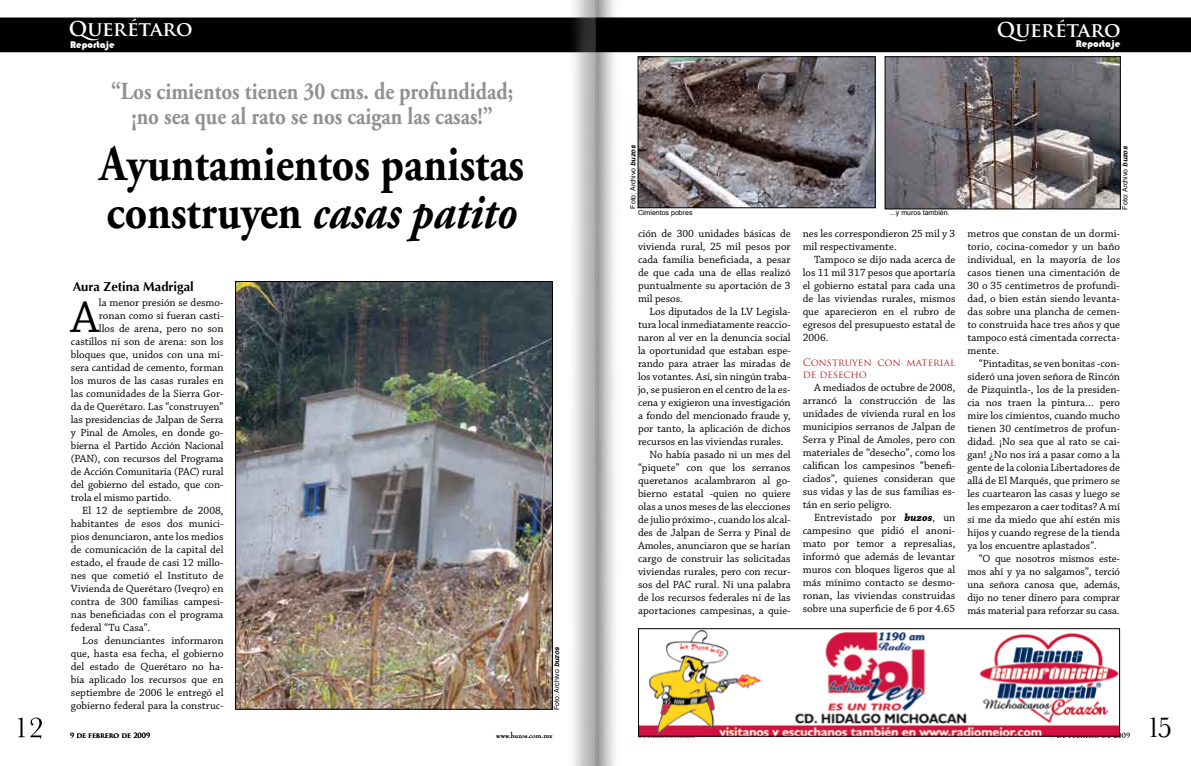
<style>
.page{position:relative;width:1191px;height:766px;background:#fff}
.page>*{position:absolute;margin:0;border:0;box-sizing:border-box;transform-origin:0 0}
.t1{font:700 50.8px/48px "Adobe Garamond Pro";color:#000;scale:.86 1}
.t2{font:46.4px "Chaparral Pro";color:#000}
.t3{font:30px "Baskerville";color:#000}
.t4{font:700 24.5px/25px "Adobe Garamond Pro";color:#919195;text-align:center;scale:.86 1}
.t5{font:700 20px "Trajan Pro";letter-spacing:-.005em;color:#fff}
.t6{font:700 13px "Optima";color:#000}
.t7{font:11px/13px "Chaparral Pro";color:#000;text-align:justify}
.t8{font:10px/12px "Trajan Pro";color:#b8292f}
.t9{font:10px "Bauhaus 93";color:#fff}
.t10{font:8px "Bernhard Modern Std";color:#000}
.t11{font:7px "Helvetica";color:#000}
.t12{font:700 7px "Trajan Pro";letter-spacing:-.01em;color:#000}
.s1{font-style:italic}
.s2{font-weight:700;font-style:italic}
</style>
<div class="page">
<img style="left:560px;top:0;width:72px;height:765px">
<svg style="left:18px;top:717px;width:24px;height:21px"></svg>
<div style="left:0;top:17px;width:1191px;height:35px;background:#000"></div>
<img style="left:237px;top:283px;width:314px;height:424px">
<div style="left:235px;top:281px;width:318px;height:428px;border:1px solid #000"></div>
<img style="left:639px;top:58px;width:234px;height:148px">
<div style="left:637px;top:56px;width:238px;height:152px;border:1px solid #000"></div>
<img style="left:640px;top:630px;width:478px;height:104px">
<div style="left:638px;top:628px;width:482px;height:108px;border:1px solid #000"></div>
<img style="left:886px;top:58px;width:232px;height:149px">
<div style="left:884px;top:56px;width:236px;height:153px;border:1px solid #000"></div>
<h3 class="t5" style="left:69px;top:16px;width:126px">QUERÉTARO</h3>
<p class="t9" style="left:70px;top:38px;width:46px">Reportaje</p>
<h3 class="t4" style="left:111px;top:79px;width:469px">“Los cimientos tienen 30 cms. de profundidad; ¡no sea que al rato se nos caigan las casas!”</h3>
<h1 class="t1" style="left:100px;top:141px;width:495px">Ayuntamientos panistas construyen <span class="s1">casas patito</span></h1>
<p class="t6" style="left:73px;top:279px;width:122px">Aura Zetina Madrigal</p>
<h2 class="t2" style="left:71px;top:291px;width:30px">A</h2>
<p class="t7" style="left:99px;top:296px;width:126px">la menor presión se desmo-</p>
<p class="t7" style="left:99px;top:309px;width:126px">ronan como si fueran casti-</p>
<p class="t7" style="left:99px;top:322px;width:126px">llos de arena, pero no son</p>
<p class="t7" style="left:71px;top:335px;width:154px">castillos ni son de arena: son los</p>
<p class="t7" style="left:71px;top:348px;width:154px">bloques que, unidos con una mí-</p>
<p class="t7" style="left:71px;top:361px;width:154px">sera cantidad de cemento, forman</p>
<p class="t7" style="left:71px;top:374px;width:154px">los muros de las casas rurales en</p>
<p class="t7" style="left:71px;top:387px;width:154px">las comunidades de la Sierra Gor-</p>
<p class="t7" style="left:71px;top:400px;width:154px">da de Querétaro. Las “construyen”</p>
<p class="t7" style="left:71px;top:413px;width:154px">las presidencias de Jalpan de Serra</p>
<p class="t7" style="left:71px;top:426px;width:154px">y Pinal de Amoles, en donde go-</p>
<p class="t7" style="left:71px;top:439px;width:154px">bierna el Partido Acción Nacional</p>
<p class="t7" style="left:71px;top:452px;width:154px">(PAN), con recursos del Programa</p>
<p class="t7" style="left:71px;top:465px;width:154px">de Acción Comunitaria (PAC) rural</p>
<p class="t7" style="left:71px;top:478px;width:154px">del gobierno del estado, que con-</p>
<p class="t7" style="left:71px;top:491px;width:102px">trola el mismo partido.</p>
<p class="t7" style="left:82px;top:504px;width:143px">El 12 de septiembre de 2008,</p>
<p class="t7" style="left:71px;top:517px;width:154px">habitantes de esos dos munici-</p>
<p class="t7" style="left:71px;top:530px;width:154px">pios denunciaron, ante los medios</p>
<p class="t7" style="left:71px;top:543px;width:154px">de comunicación de la capital del</p>
<p class="t7" style="left:71px;top:556px;width:154px">estado, el fraude de casi 12 millo-</p>
<p class="t7" style="left:71px;top:569px;width:154px">nes que cometió el Instituto de</p>
<p class="t7" style="left:71px;top:582px;width:154px">Vivienda de Querétaro (Iveqro) en</p>
<p class="t7" style="left:71px;top:595px;width:154px">contra de 300 familias campesi-</p>
<p class="t7" style="left:71px;top:608px;width:154px">nas beneficiadas con el programa</p>
<p class="t7" style="left:71px;top:621px;width:81px">federal “Tu Casa”.</p>
<p class="t7" style="left:82px;top:634px;width:143px">Los denunciantes informaron</p>
<p class="t7" style="left:71px;top:647px;width:154px">que, hasta esa fecha, el gobierno</p>
<p class="t7" style="left:71px;top:660px;width:154px">del estado de Querétaro no ha-</p>
<p class="t7" style="left:71px;top:673px;width:154px">bía aplicado los recursos que en</p>
<p class="t7" style="left:71px;top:686px;width:154px">septiembre de 2006 le entregó el</p>
<p class="t7" style="left:71px;top:699px;width:154px">gobierno federal para la construc-</p>
<p class="t11" style="left:551px;top:710px;width:65px;rotate:-90deg">Foto: Archivo <span class="s2">buzos</span></p>
<p class="t12" style="left:70px;top:730px;width:82px">9 DE FEBRERO DE 2009</p>
<p class="t10" style="left:496px;top:730px;width:58px">www.buzos.com.mx</p>
<h3 class="t5" style="left:996px;top:18px;width:126px">QUERÉTARO</h3>
<p class="t9" style="left:1075px;top:38px;width:46px">Reportaje</p>
<p class="t11" style="left:627px;top:208px;width:65px;rotate:-90deg">Foto: Archivo <span class="s2">buzos</span></p>
<p class="t11" style="left:1119px;top:209px;width:65px;rotate:-90deg">Foto: Archivo <span class="s2">buzos</span></p>
<p class="t11" style="left:638px;top:207px;width:56px">Cimientos pobres</p>
<p class="t11" style="left:890px;top:207px;width:61px">...y muros también.</p>
<p class="t7" style="left:638px;top:227px;width:154px">ción de 300 unidades básicas de vivienda rural, 25 mil pesos por cada familia beneficiada, a pesar de que cada una de ellas realizó puntualmente su aportación de 3 mil pesos.</p>
<p class="t7" style="left:649px;top:305px;width:143px">Los diputados de la LV Legisla-</p>
<p class="t7" style="left:638px;top:318px;width:154px">tura local inmediatamente reaccio-</p>
<p class="t7" style="left:638px;top:331px;width:154px">naron al ver en la denuncia social</p>
<p class="t7" style="left:638px;top:344px;width:154px">la oportunidad que estaban espe-</p>
<p class="t7" style="left:638px;top:357px;width:154px">rando para atraer las miradas de</p>
<p class="t7" style="left:638px;top:370px;width:154px">los votantes. Así, sin ningún traba-</p>
<p class="t7" style="left:638px;top:383px;width:154px">jo, se pusieron en el centro de la es-</p>
<p class="t7" style="left:638px;top:396px;width:154px">cena y exigieron una investigación</p>
<p class="t7" style="left:638px;top:409px;width:154px">a fondo del mencionado fraude y,</p>
<p class="t7" style="left:638px;top:422px;width:154px">por tanto, la aplicación de dichos</p>
<p class="t7" style="left:638px;top:435px;width:147px">recursos en las viviendas rurales.</p>
<p class="t7" style="left:649px;top:448px;width:143px">No había pasado ni un mes del</p>
<p class="t7" style="left:638px;top:461px;width:154px">“piquete” con que los serranos</p>
<p class="t7" style="left:638px;top:474px;width:154px">queretanos acalambraron al go-</p>
<p class="t7" style="left:638px;top:487px;width:154px">bierno estatal -quien no quiere</p>
<p class="t7" style="left:638px;top:500px;width:154px">olas a unos meses de las elecciones</p>
<p class="t7" style="left:638px;top:513px;width:154px">de julio próximo-, cuando los alcal-</p>
<p class="t7" style="left:638px;top:526px;width:154px">des de Jalpan de Serra y Pinal de</p>
<p class="t7" style="left:638px;top:539px;width:154px">Amoles, anunciaron que se harían</p>
<p class="t7" style="left:638px;top:552px;width:154px">cargo de construir las solicitadas</p>
<p class="t7" style="left:638px;top:565px;width:154px">viviendas rurales, pero con recur-</p>
<p class="t7" style="left:638px;top:578px;width:154px">sos del PAC rural. Ni una palabra</p>
<p class="t7" style="left:638px;top:591px;width:154px">de los recursos federales ni de las</p>
<p class="t7" style="left:638px;top:604px;width:154px">aportaciones campesinas, a quie-</p>
<p class="t7" style="left:802px;top:227px;width:154px">nes les correspondieron 25 mil y 3 mil respectivamente.</p>
<p class="t7" style="left:802px;top:253px;width:154px;text-indent:11px">Tampoco se dijo nada acerca de los 11 mil 317 pesos que aportaría el gobierno estatal para cada una de las viviendas rurales, mismos que aparecieron en el rubro de egresos del presupuesto estatal de 2006.</p>
<p class="t8" style="left:802px;top:356px;width:154px">CONSTRUYEN CON MATERIAL<br>DE DESECHO</p>
<p class="t7" style="left:802px;top:381px;width:154px;text-indent:11px">A mediados de octubre de 2008, arrancó la construcción de las unidades de vivienda rural en los municipios serranos de Jalpan de Serra y Pinal de Amoles, pero con materiales de “desecho”, como los califican los campesinos “benefi&shy;ciados”, quienes consideran que sus vidas y las de sus familias es&shy;tán en serio peligro.</p>
<p class="t7" style="left:802px;top:511px;width:154px;text-indent:11px">Entrevistado por <span class="s2">buzos</span>, un campesino que pidió el anoni&shy;mato por temor a represalias, informó que además de levantar muros con bloques ligeros que al más mínimo contacto se desmo&shy;ronan, las viviendas construidas sobre una superficie de 6 por 4.65</p>
<p class="t7" style="left:967px;top:227px;width:154px">metros que constan de un dormi&shy;torio, cocina-comedor y un baño individual, en la mayoría de los casos tienen una cimentación de 30 o 35 centímetros de profundi&shy;dad, o bien están siendo levanta&shy;das sobre una plancha de cemen&shy;to construida hace tres años y que tampoco está cimentada correcta&shy;mente.</p>
<p class="t7" style="left:967px;top:357px;width:154px;text-indent:11px">“Pintaditas, se ven bonitas -con&shy;sideró una joven señora de Rincón de Pizquintla-, los de la presiden&shy;cia nos traen la pintura… pero mire los cimientos, cuando mucho tienen 30 centímetros de profun&shy;didad. ¡No sea que al rato se cai&shy;gan! ¿No nos irá a pasar como a la gente de la colonia Libertadores de allá de El Marqués, que primero se les cuartearon las casas y luego se les empezaron a caer toditas? A mí sí me da miedo que ahí estén mis hijos y cuando regrese de la tienda ya los encuentre aplastados”.</p>
<p class="t7" style="left:967px;top:552px;width:154px;text-indent:11px">“O que nosotros mismos este&shy;mos ahí y ya no salgamos”, terció una señora canosa que, además, dijo no tener dinero para comprar más material para reforzar su casa.</p>
<p class="t12" style="left:1050px;top:730px;width:82px">9 DE FEBRERO DE 2009</p>
<h3 class="t3" style="left:1146px;top:709px;width:28px">15</h3>
</div>
